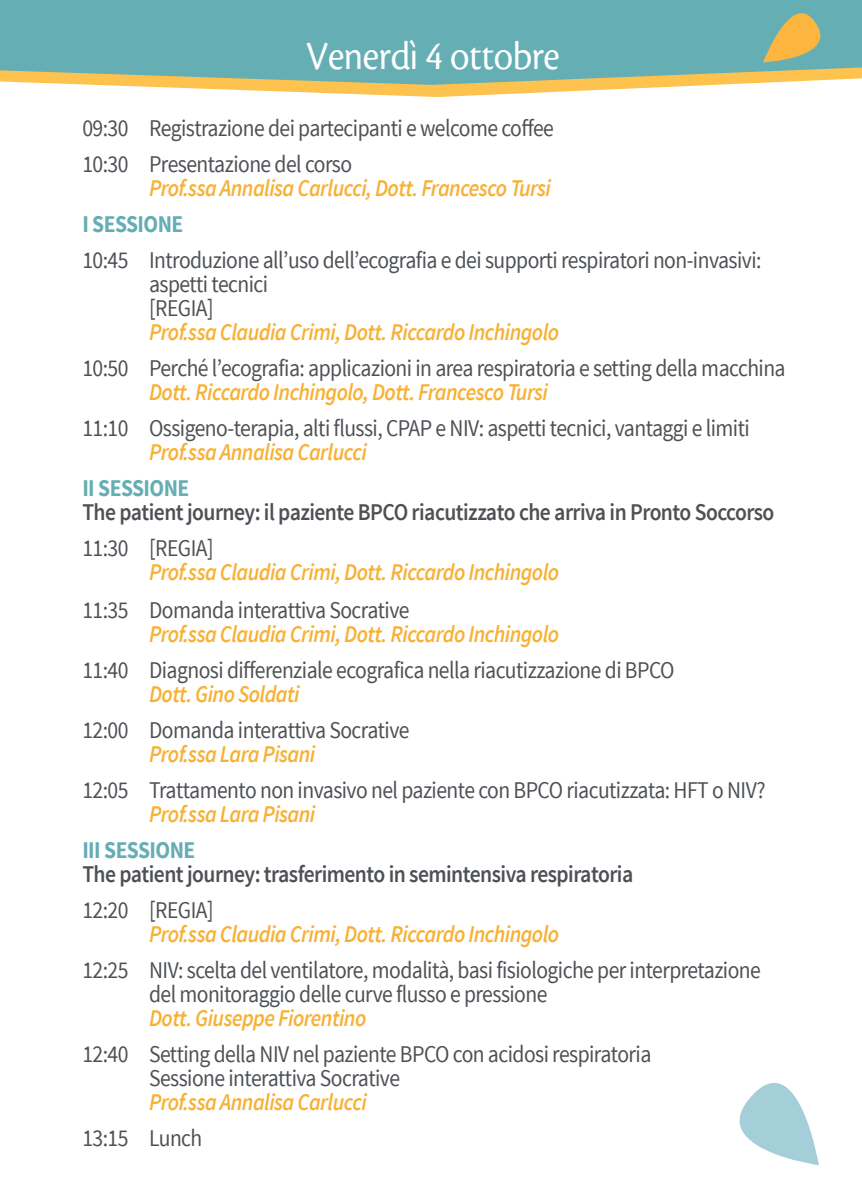
<style>
.page{position:relative;width:862px;height:1202px;background:#fff}
.page>*{position:absolute;margin:0;border:0;box-sizing:border-box;transform-origin:0 0}
.t1{font:42px "Cronos MM";letter-spacing:-.01em;color:#fff;scale:.9 1}
.t2{font:24px/24px "Source Sans Pro";letter-spacing:-.025em;color:#4d5155;scale:.9 1}
.t3{font:italic 600 24px "Source Sans Pro";letter-spacing:-.025em;color:#f7b136;scale:.9 1}
.t4{font:600 24px "Source Sans Pro";letter-spacing:-.025em;color:#4d5155;scale:.9 1}
.t5{font:700 24px "Source Sans Pro";letter-spacing:-.025em;color:#65aeb4;scale:.9 1}
</style>
<div class="page">
<svg style="left:739px;top:1083px;width:80px;height:82px"></svg>
<svg style="left:101px;top:85px;width:609px;height:12px"></svg>
<svg style="left:0;top:0;width:862px;height:85px;background:#74b0ab"></svg>
<svg style="left:763px;top:0;width:80px;height:62px;background:#98b08c"></svg>
<h1 class="t1" style="left:306px;top:33px;width:283px">Venerdì 4 ottobre</h1>
<p class="t2" style="left:82px;top:110px;width:525px;line-height:36px">09:30 Registrazione dei partecipanti e welcome coffee<br>10:30 Presentazione del corso</p>
<p class="t3" style="left:149px;top:173px;width:448px">Prof.ssa Annalisa Carlucci, Dott. Francesco Tursi</p>
<p class="t5" style="left:82px;top:208px;width:114px">I SESSIONE</p>
<p class="t2" style="left:149px;top:248px;width:682px;text-indent:-67px">10:45 Introduzione all’uso dell’ecografia e dei supporti respiratori non-invasivi: aspetti tecnici<br>[REGIA]</p>
<p class="t3" style="left:149px;top:317px;width:457px">Prof.ssa Claudia Crimi, Dott. Riccardo Inchingolo</p>
<p class="t2" style="left:82px;top:356px;width:783px">10:50 Perché l’ecografia: applicazioni in area respiratoria e setting della macchina</p>
<p class="t3" style="left:149px;top:377px;width:445px">Dott. Riccardo Inchingolo, Dott. Francesco Tursi</p>
<p class="t2" style="left:82px;top:416px;width:743px">11:10 Ossigeno-terapia, alti flussi, CPAP e NIV: aspetti tecnici, vantaggi e limiti</p>
<p class="t3" style="left:149px;top:437px;width:243px">Prof.ssa Annalisa Carlucci</p>
<p class="t5" style="left:82px;top:472px;width:120px">II SESSIONE</p>
<p class="t4" style="left:82px;top:496px;width:770px">The patient journey: il paziente BPCO riacutizzato che arriva in Pronto Soccorso</p>
<p class="t2" style="left:82px;top:536px;width:147px">11:30 [REGIA]</p>
<p class="t3" style="left:149px;top:557px;width:457px">Prof.ssa Claudia Crimi, Dott. Riccardo Inchingolo</p>
<p class="t2" style="left:82px;top:598px;width:365px">11:35 Domanda interattiva Socrative</p>
<p class="t3" style="left:149px;top:619px;width:457px">Prof.ssa Claudia Crimi, Dott. Riccardo Inchingolo</p>
<p class="t2" style="left:82px;top:658px;width:659px">11:40 Diagnosi differenziale ecografica nella riacutizzazione di BPCO</p>
<p class="t3" style="left:149px;top:679px;width:169px">Dott. Gino Soldati</p>
<p class="t2" style="left:82px;top:718px;width:365px">12:00 Domanda interattiva Socrative</p>
<p class="t3" style="left:149px;top:739px;width:186px">Prof.ssa Lara Pisani</p>
<p class="t2" style="left:82px;top:778px;width:760px">12:05 Trattamento non invasivo nel paziente con BPCO riacutizzata: HFT o NIV?</p>
<p class="t3" style="left:149px;top:799px;width:186px">Prof.ssa Lara Pisani</p>
<p class="t5" style="left:82px;top:834px;width:127px">III SESSIONE</p>
<p class="t4" style="left:82px;top:858px;width:614px">The patient journey: trasferimento in semintensiva respiratoria</p>
<p class="t2" style="left:82px;top:898px;width:147px">12:20 [REGIA]</p>
<p class="t3" style="left:149px;top:919px;width:457px">Prof.ssa Claudia Crimi, Dott. Riccardo Inchingolo</p>
<p class="t2" style="left:149px;top:958px;width:681px;text-indent:-67px">12:25 NIV: scelta del ventilatore, modalità, basi fisiologiche per interpretazione del monitoraggio delle curve flusso e pressione</p>
<p class="t3" style="left:149px;top:1003px;width:243px">Dott. Giuseppe Fiorentino</p>
<p class="t2" style="left:149px;top:1042px;width:559px;text-indent:-67px">12:40 Setting della NIV nel paziente BPCO con acidosi respiratoria<br>Sessione interattiva Socrative</p>
<p class="t3" style="left:149px;top:1087px;width:243px">Prof.ssa Annalisa Carlucci</p>
<p class="t2" style="left:82px;top:1126px;width:135px">13:15 Lunch</p>
</div>
